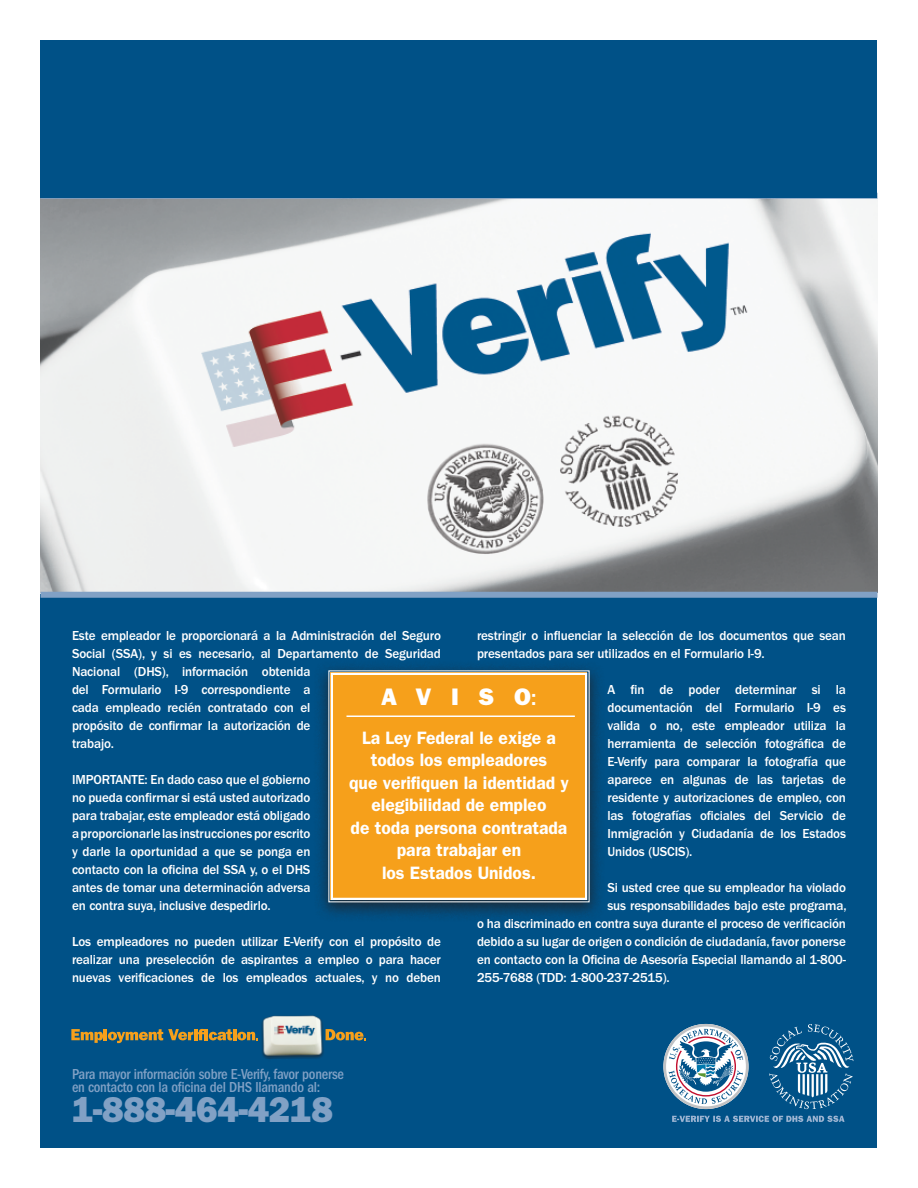
<style>
.page{position:relative;width:918px;height:1188px;background:#fff}
.page>*{position:absolute;margin:0;border:0;box-sizing:border-box;transform-origin:0 0}
.t1{font:800 36px "Franklin Gothic LT";letter-spacing:-.01em;color:#81a1c5}
.t2{font:800 24px "Franklin Gothic LT";letter-spacing:.825em;color:#fff}
.t3{font:600 18px/22.5px "Franklin Gothic LT";color:#fff;text-align:center}
.t4{font:500 condensed 15px/13.5px "Franklin Gothic LT";letter-spacing:-.015em;color:#81a1c5}
.t5{font:500 13.5px/18px "Franklin Gothic LT";letter-spacing:-.01em;color:#fff;text-align:right}
.s1{font-weight:500}
</style>
<div class="page">
<div style="left:40px;top:594px;width:838px;height:554px;background:#005187"></div>
<div style="left:312px;top:659px;width:333px;height:304px;background:#231f20;opacity:.75"></div>
<img style="left:40px;top:199px;width:838px;height:393px">
<div style="left:40px;top:592px;width:838px;height:6px;background:#81a1c5"></div>
<div style="left:117px;top:52px;width:801px;height:182px;background:#231f20;opacity:.75"></div>
<svg style="left:328px;top:1029px;width:38px;height:11px"></svg>
<svg style="left:672px;top:1116px;width:173px;height:6px"></svg>
<div style="left:40px;top:40px;width:838px;height:158px;background:#005187"></div>
<div style="left:328px;top:670px;width:262px;height:233px;background:#f6a01b"></div>
<div style="left:331px;top:673px;width:256px;height:227px;border:2px solid #fff"></div>
<hr style="left:346px;top:716px;width:229px;height:1px;background:#fff">
<svg style="left:71px;top:1029px;width:187px;height:14px"></svg>
<img style="left:261px;top:1015px;width:67px;height:44px">
<svg style="left:663px;top:1024px;width:86px;height:85px"></svg>
<svg style="left:769px;top:1024px;width:85px;height:85px"></svg>
<p class="t5" style="left:72px;top:627px;width:370px">Este empleador le proporcionará a la Administración del Seguro</p>
<p class="t5" style="left:477px;top:627px;width:370px">restringir o infuenciar la selección de los documentos que sean</p>
<p class="t5" style="left:72px;top:645px;width:308px">Social (SSA), y si es necesario, al Departamento de</p>
<p class="t5" style="left:72px;top:663px;width:240px;text-align:justify">Nacional (DHS), información obtenida del Formulario I-9 correspondiente a cada empleado recién contratado con el propósito de confrmar la autorización de trabajo.</p>
<p class="t5" style="left:72px;top:771px;width:240px;text-align:justify">IMPORTANTE: En dado caso que el gobierno no pueda confrmar si está usted autorizado para trabajar, este empleador está obligado a proporcionarle las instrucciones por escrito y darle la oportunidad a que se ponga en contacto con la ofcina del SSA y, o el DHS antes de tomar una determinación adversa en contra suya, inclusive despedirlo.</p>
<p class="t5" style="left:477px;top:645px;width:289px">presentados para ser utilizados en el Formulario I-9.</p>
<p class="t5" style="left:608px;top:681px;width:240px;text-align:left">A fn<br>documentación<br>valida<br>herramienta<br>E-Verify<br>aparece<br>residente y autorizaciones de empleo, con las fotografías<br>Inmigración<br>Unidos (USCIS).</p>
<p class="t5" style="left:477px;top:879px;width:371px">Si usted cree que su empleador ha violado<br>sus responsabilidades bajo este programa,<br>o ha discriminado en contra suya durante el proceso de verifcación debido a su lugar de origen o condición de ciudadanía, favor ponerse en contacto con la Ofcina de Asesoría Especial llamando al 1-800-</p>
<p class="t5" style="left:385px;top:645px;width:57px">Seguridad</p>
<p class="t5" style="left:660px;top:681px;width:188px">de poder determinar si la del Formulario I-9 es</p>
<p class="t5" style="left:650px;top:717px;width:198px">o no, este empleador utiliza la de selección fotográfca de<br>para comparar la fotografía que en algunas de las tarjetas de</p>
<p class="t5" style="left:679px;top:807px;width:168px">ofciales del Servicio de<br>y Ciudadanía de los Estados</p>
<h2 class="t2" style="left:381px;top:683px;width:157px">AVISO<span class="s1">:</span></h2>
<h3 class="t3" style="left:349px;top:726px;width:221px">La Ley Federal le exige a todos los empleadores<br>que verifquen la identidad y elegibilidad de empleo<br>de toda persona contratada para trabajar en<br>los Estados Unidos.</h3>
<p class="t5" style="left:72px;top:933px;width:371px">Los empleadores no pueden utilizar E-Verify con el propósito de empleo o para hacer</p>
<p class="t5" style="left:72px;top:951px;width:241px">realizar una preselección de aspirantes a</p>
<p class="t5" style="left:72px;top:969px;width:370px">nuevas verifcaciones de los empleados actuales, y no deben</p>
<p class="t5" style="left:477px;top:969px;width:194px">255-7688 (TDD: 1-800-237-2515).</p>
<p class="t4" style="left:72px;top:1067px;width:273px">Para mayor información sobre E-Verify, favor ponerse en contacto con la ofcina del DHS llamando al:</p>
<p class="t1" style="left:72px;top:1088px;width:262px">1-888-464-4218</p>
</div>
